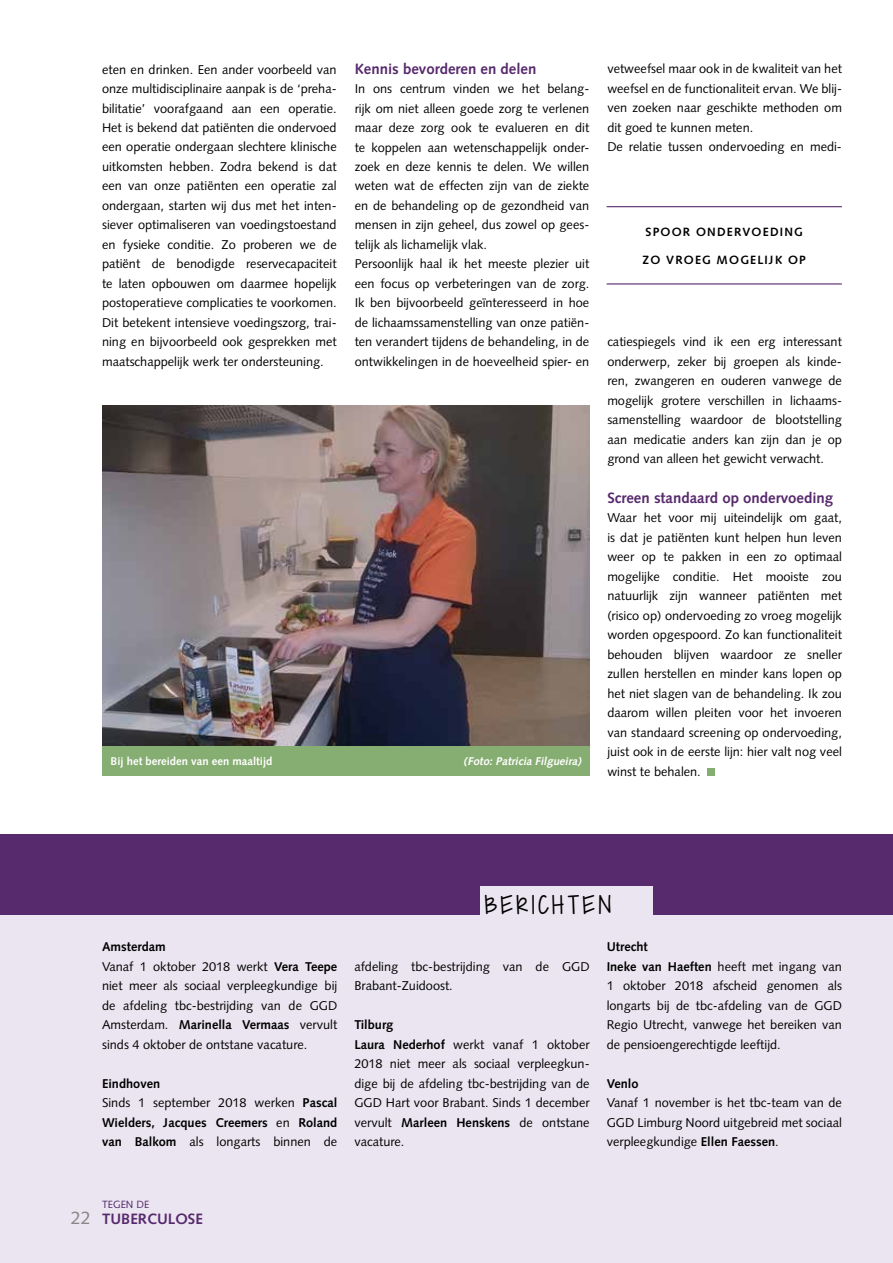
<style>
.page{position:relative;width:893px;height:1263px;background:#fff}
.page>*{position:absolute;margin:0;border:0;box-sizing:border-box;transform-origin:0 0}
.t1{font:19.05px "KG Dropsof Jupiter";letter-spacing:.185em;color:#000}
.t2{font:700 15px "Syntax";color:#57296d}
.t3{font:12.75px/19.5px "Syntax";color:#000}
.t4{font:700 12.75px/19.5px "Syntax";color:#000}
.t5{font:700 12px "Syntax";letter-spacing:.1em;color:#000}
.t6{font:700 11.25px "Syntax";color:#fff}
.t7{font:italic 700 11.25px "Syntax";color:#fff}
.t8{font:10.5px "Syntax";color:#57296d}
.s1{font-weight:700}
.s2{font-weight:400}
.s3{font-weight:400;font-size:18px;color:#878787}
</style>
<div class="page">
<hr style="left:892px;top:0;width:1px;height:1146px;background:#e7eee2">
<div style="left:708px;top:768px;width:7px;height:8px;background:#87ae72"></div>
<img style="left:102px;top:405px;width:488px;height:341px">
<div style="left:102px;top:746px;width:488px;height:29px;background:#87ae72"></div>
<div style="left:0;top:888px;width:893px;height:375px;background:#eae5f0"></div>
<div style="left:0;top:834px;width:893px;height:81px;background:#57296d"></div>
<div style="left:480px;top:886px;width:173px;height:43px;background:#eae5f0"></div>
<hr style="left:607px;top:206px;width:235px;height:1px;background:#57296d">
<hr style="left:607px;top:283px;width:235px;height:1px;background:#57296d">
<p class="t3" style="left:102px;top:59px;width:236px;text-align:justify">eten en drinken. Een ander voorbeeld van onze multidisciplinaire aanpak is de ‘preha&shy;bilitatie’ voorafgaand aan een operatie.<br>Het is bekend dat patiënten die ondervoed een operatie ondergaan slechtere klinische uitkomsten hebben. Zodra bekend is dat een van onze patiënten een operatie zal ondergaan, starten wij dus met het inten&shy;siever optimaliseren van voedingstoestand en fysieke conditie. Zo proberen we de patiënt de benodigde reservecapaciteit te laten opbouwen om daarmee hopelijk postoperatieve complicaties te voorkomen.<br>Dit betekent intensieve voedingszorg, trai&shy;ning en bijvoorbeeld ook gesprekken met maatschappelijk werk ter ondersteuning.</p>
<p class="t2" style="left:355px;top:60px;width:183px">Kennis bevorderen en delen</p>
<p class="t3" style="left:355px;top:79px;width:236px">In ons centrum vinden we het belang&shy;rijk om niet alleen goede zorg te verlenen maar deze zorg ook te evalueren en dit te koppelen aan wetenschappelijk onder&shy;zoek en deze kennis te delen. We willen weten wat de effecten zijn van de ziekte en de behandeling op de gezondheid van mensen in zijn geheel, dus zowel op gees&shy;telijk als lichamelijk vlak.<br>Persoonlijk haal ik het meeste plezier uit een focus op verbeteringen van de zorg.<br>Ik ben bijvoorbeeld geïnteresseerd in hoe de lichaamssamenstelling van onze patiën&shy;ten verandert tijdens de behandeling, in de ontwikkelingen in de hoeveelheid spier- en</p>
<p class="t6" style="left:111px;top:755px;width:163px">Bij het bereiden van een maaltijd</p>
<p class="t7" style="left:464px;top:755px;width:121px">(Foto: Patricia Filgueira)</p>
<p class="t3" style="left:607px;top:59px;width:236px">vetweefsel maar ook in de kwaliteit van het weefsel en de functionaliteit ervan. We blij&shy;ven zoeken naar geschikte methoden om dit goed te kunnen meten.<br>De relatie tussen ondervoeding en medi-</p>
<p class="t5" style="left:645px;top:225px;width:159px">SPOOR ONDERVOEDING</p>
<p class="t5" style="left:642px;top:253px;width:165px">ZO VROEG MOGELIJK OP</p>
<p class="t3" style="left:607px;top:332px;width:236px">catiespiegels vind ik een erg interessant onderwerp, zeker bij groepen als kinde&shy;ren, zwangeren en ouderen vanwege de mogelijk grotere verschillen in lichaams&shy;samenstelling waardoor de blootstelling aan medicatie anders kan zijn dan je op grond van alleen het gewicht verwacht.</p>
<p class="t2" style="left:607px;top:489px;width:227px">Screen standaard op ondervoeding</p>
<p class="t3" style="left:607px;top:508px;width:236px;text-align:justify">Waar het voor mij uiteindelijk om gaat, is dat je patiënten kunt helpen hun leven weer op te pakken in een zo optimaal mogelijke conditie. Het mooiste zou natuurlijk zijn wanneer patiënten met (risico op) ondervoeding zo vroeg mogelijk worden opgespoord. Zo kan functionaliteit behouden blijven waardoor ze sneller zullen herstellen en minder kans lopen op het niet slagen van de behandeling. Ik zou daarom willen pleiten voor het invoeren van standaard screening op ondervoeding, juist ook in de eerste lijn: hier valt nog veel winst te behalen.</p>
<p class="t3" style="left:102px;top:937px;width:237px"><span class="s1">Amsterdam<br></span>Vanaf 1 oktober 2018 werkt <span class="s1">Vera Teepe </span>niet meer als sociaal verpleegkundige bij de afdeling tbc-bestrijding van de GGD Amsterdam. <span class="s1">Marinella Vermaas</span> vervult sinds 4 oktober de ontstane vacature.</p>
<p class="t4" style="left:102px;top:1073px;width:237px">Eindhoven<br><span class="s2">Sinds 1 september 2018 werken</span> Pascal<br>Wielders, Jacques Creemers <span class="s2">en</span> Roland van Balkom <span class="s2">als longarts binnen de</span></p>
<h1 class="t1" style="left:485px;top:890px;width:128px">BERICHTEN</h1>
<p class="t3" style="left:354px;top:956px;width:237px">afdeling tbc-bestrijding van de GGD<br>Brabant-Zuidoost.</p>
<p class="t3" style="left:354px;top:1015px;width:237px"><span class="s1">Tilburg<br>Laura Nederhof</span> werkt vanaf 1 oktober<br>2018 niet meer als sociaal verpleegkun&shy;dige bij de afdeling tbc-bestrijding van de<br>GGD Hart voor Brabant. Sinds 1 december vervult <span class="s1">Marleen Henskens</span> de ontstane vacature.</p>
<p class="t3" style="left:607px;top:937px;width:237px"><span class="s1">Utrecht<br>Ineke van Haeften</span> heeft met ingang van<br>1 oktober 2018 afscheid genomen als longarts bij de tbc-afdeling van de GGD<br>Regio Utrecht, vanwege het bereiken van de pensioengerechtigde leeftijd.</p>
<p class="t4" style="left:607px;top:1073px;width:33px">Venlo</p>
<p class="t3" style="left:607px;top:1093px;width:237px;text-align:justify">Vanaf 1 november is het tbc-team van de GGD Limburg Noord uitgebreid met sociaal verpleegkundige <span class="s1">Ellen Faessen</span>.</p>
<p class="t8" style="left:102px;top:1198px;width:49px">TEGEN DE</p>
<p class="t2" style="left:71px;top:1210px;width:133px"><span class="s3">22</span> TUBERCULOSE</p>
</div>
